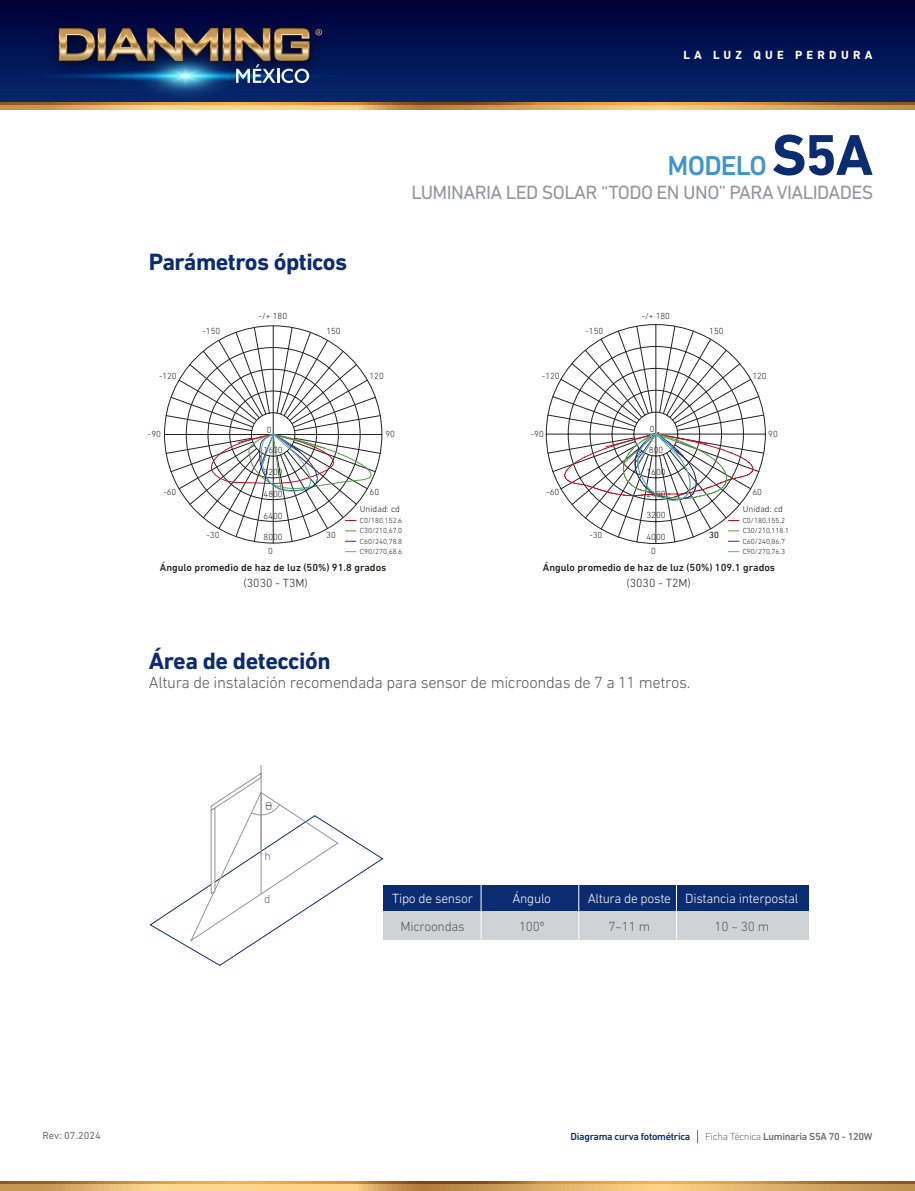
<style>
.page{position:relative;width:915px;height:1191px;background:#fff}
.page>*{position:absolute;margin:0;border:0;box-sizing:border-box;transform-origin:0 0}
.t1{font:500 27.75px "DIN Next LT Pro";letter-spacing:-.03em;color:#4194d0}
.t2{font:700 24px "DIN Next LT Pro";letter-spacing:-.02em;color:#0c2c72}
.t3{font:19.5px "DIN Next LT Pro";letter-spacing:-.03em;color:#939598}
.t4{font:300 16.5px "DIN Next LT Pro";letter-spacing:-.02em;color:#57585a}
.t5{font:300 13.5px "DIN Next LT Pro";letter-spacing:-.02em;color:#fff}
.t6{font:300 13.5px "DIN Next LT Pro";letter-spacing:-.02em;color:#57585a}
.t7{font:300 12px "DIN Next LT Pro";color:#222221}
.t8{font:700 12px "DIN Next LT Pro";letter-spacing:.35em;color:#fff}
.t9{font:300 12px "DIN Next LT Pro";color:#666969}
.t10{font:500 10.5px "DIN Next LT Pro";color:#222221}
.t11{font:500 10.5px "DIN Next LT Pro";letter-spacing:-.03em;color:#6c6d70}
.t12{font:500 10.5px "DIN Next LT Pro";letter-spacing:-.03em;color:#0c2c72}
.t13{font:10.5px "DIN Next LT Pro";color:#6c6d70}
.t14{font:300 9px "DIN Next LT Pro";color:#222221}
.t15{font:300 7.5px/10.5px "DIN Next LT Pro";color:#222221}
.s1{font-weight:700;font-size:58.5px;color:#0c2c72}
.s2{font-size:12px}
.s3{font-weight:300}
</style>
<div class="page">
<div style="left:0;top:0;width:914px;height:106px;background:linear-gradient(to bottom,#000039,#13306a)"></div>
<img style="left:4px;top:0;width:360px;height:110px">
<svg style="left:21px;top:28px;width:328px;height:75px;background:#354363"></svg>
<svg style="left:0;top:1183px;width:914px;height:8px;background:#ddae66"></svg>
<svg style="left:0;top:1181px;width:914px;height:2px;background:#c88131"></svg>
<svg style="left:0;top:104px;width:914px;height:5px;background:#dbaa62"></svg>
<svg style="left:0;top:103px;width:914px;height:1px"></svg>
<hr style="left:260px;top:765px;width:1px;height:89px;background:#929394">
<svg style="left:149px;top:772px;width:235px;height:194px"></svg>
<svg style="left:545px;top:324px;width:220px;height:218px"></svg>
<hr style="left:273px;top:456px;width:1px;height:87px;background:#222221">
<hr style="left:295px;top:434px;width:87px;height:1px;background:#222221">
<hr style="left:273px;top:326px;width:1px;height:87px;background:#222221">
<hr style="left:164px;top:434px;width:87px;height:1px;background:#222221">
<svg style="left:166px;top:327px;width:214px;height:215px"></svg>
<svg style="left:697px;top:1130px;width:1px;height:13px"></svg>
<div style="left:383px;top:884px;width:425px;height:55px;background:#d1d2d4"></div>
<div style="left:383px;top:884px;width:425px;height:26px;background:#0c2c72"></div>
<hr style="left:480px;top:884px;width:1px;height:55px;background:#fff">
<hr style="left:578px;top:884px;width:1px;height:55px;background:#fff">
<hr style="left:676px;top:884px;width:1px;height:55px;background:#fff">
<h3 class="t8" style="left:683px;top:48px;width:190px">LA LUZ QUE PERDURA</h3>
<h1 class="t1" style="left:667px;top:149px;width:207px">MODELO <span class="s1">S5A</span></h1>
<h3 class="t3" style="left:411px;top:181px;width:463px">LUMINARIA LED SOLAR “TODO EN UNO” PARA VIALIDADES</h3>
<p class="t2" style="left:149px;top:248px;width:200px">Parámetros ópticos</p>
<p class="t14" style="left:259px;top:311px;width:30px">-/+ 180</p>
<p class="t14" style="left:641px;top:311px;width:30px">-/+ 180</p>
<p class="t14" style="left:202px;top:326px;width:19px">-150</p>
<p class="t14" style="left:326px;top:326px;width:16px">150</p>
<p class="t14" style="left:585px;top:326px;width:19px">-150</p>
<p class="t14" style="left:709px;top:326px;width:16px">150</p>
<p class="t14" style="left:159px;top:371px;width:19px">-120</p>
<p class="t14" style="left:369px;top:371px;width:16px">120</p>
<p class="t14" style="left:541px;top:371px;width:19px">-120</p>
<p class="t14" style="left:752px;top:371px;width:16px">120</p>
<p class="t14" style="left:148px;top:428px;width:14px">-90</p>
<p class="t14" style="left:267px;top:425px;width:6px">0</p>
<p class="t14" style="left:385px;top:428px;width:11px">90</p>
<p class="t14" style="left:530px;top:428px;width:14px">-90</p>
<p class="t14" style="left:649px;top:423px;width:6px">0</p>
<p class="t14" style="left:768px;top:428px;width:11px">90</p>
<p class="t14" style="left:163px;top:486px;width:14px">-60</p>
<p class="t14" style="left:206px;top:529px;width:14px">-30</p>
<p class="t14" style="left:263px;top:445px;width:21px">1600</p>
<p class="t14" style="left:263px;top:467px;width:21px">3200</p>
<p class="t14" style="left:263px;top:488px;width:21px">4800</p>
<p class="t14" style="left:263px;top:510px;width:21px">6400</p>
<p class="t14" style="left:263px;top:532px;width:21px">8000</p>
<p class="t14" style="left:268px;top:545px;width:6px">0</p>
<p class="t14" style="left:326px;top:529px;width:11px">30</p>
<p class="t14" style="left:369px;top:486px;width:11px">60</p>
<p class="t14" style="left:360px;top:504px;width:42px">Unidad: cd</p>
<p class="t15" style="left:360px;top:515px;width:44px;text-align:justify">C0/180,152.6<br>C30/210,67.0<br>C60/240,78.8<br>C90/270,68.6</p>
<p class="t10" style="left:160px;top:562px;width:228px">Ángulo promedio de haz de luz (50%) 91.8 grados</p>
<p class="t7" style="left:243px;top:575px;width:66px">(3030 - T3M)</p>
<p class="t14" style="left:648px;top:445px;width:16px">800</p>
<p class="t14" style="left:646px;top:467px;width:21px">1600</p>
<p class="t14" style="left:646px;top:488px;width:21px">2400</p>
<p class="t14" style="left:646px;top:510px;width:21px">3200</p>
<p class="t14" style="left:646px;top:532px;width:21px">4000</p>
<p class="t14" style="left:546px;top:486px;width:14px">-60</p>
<p class="t14" style="left:752px;top:486px;width:11px">60</p>
<p class="t14" style="left:742px;top:504px;width:42px">Unidad: cd</p>
<p class="t15" style="left:742px;top:515px;width:48px">C0/180,155.2<br>C30/210,118.1<br>C60/240,86.7<br>C90/270,76.3</p>
<p class="t14" style="left:709px;top:529px;width:11px">30</p>
<p class="t10" style="left:542px;top:562px;width:234px">Ángulo promedio de haz de luz (50%) 109.1 grados</p>
<p class="t7" style="left:626px;top:575px;width:66px">(3030 - T2M)</p>
<p class="t14" style="left:589px;top:529px;width:14px">-30</p>
<p class="t14" style="left:650px;top:545px;width:6px">0</p>
<p class="t2" style="left:149px;top:646px;width:183px">Área de detección</p>
<p class="t4" style="left:149px;top:673px;width:543px">Altura de instalación recomendada para sensor de microondas de 7 a 11 metros.</p>
<p class="t9" style="left:265px;top:798px;width:9px">O</p>
<p class="t9" style="left:264px;top:849px;width:8px">h</p>
<p class="t9" style="left:264px;top:892px;width:8px">d</p>
<p class="t5" style="left:392px;top:890px;width:82px">Tipo de sensor</p>
<p class="t5" style="left:512px;top:890px;width:40px">Ángulo</p>
<p class="t5" style="left:587px;top:890px;width:212px">Altura de poste Distancia interpostal</p>
<p class="t6" style="left:400px;top:918px;width:66px">Microondas</p>
<p class="t6" style="left:519px;top:918px;width:27px">100º</p>
<p class="t6" style="left:608px;top:918px;width:43px">7<span class="s2">~</span>11 m</p>
<p class="t6" style="left:714px;top:918px;width:56px">10 <span class="s2">~</span> 30 m</p>
<p class="t13" style="left:43px;top:1129px;width:60px">Rev: 07.2024</p>
<p class="t12" style="left:570px;top:1130px;width:121px">Diagrama curva fotométrica</p>
<p class="t11" style="left:705px;top:1130px;width:169px"><span class="s3">Ficha Técnica</span> Luminaria S5A 70 - 120W</p>
</div>
